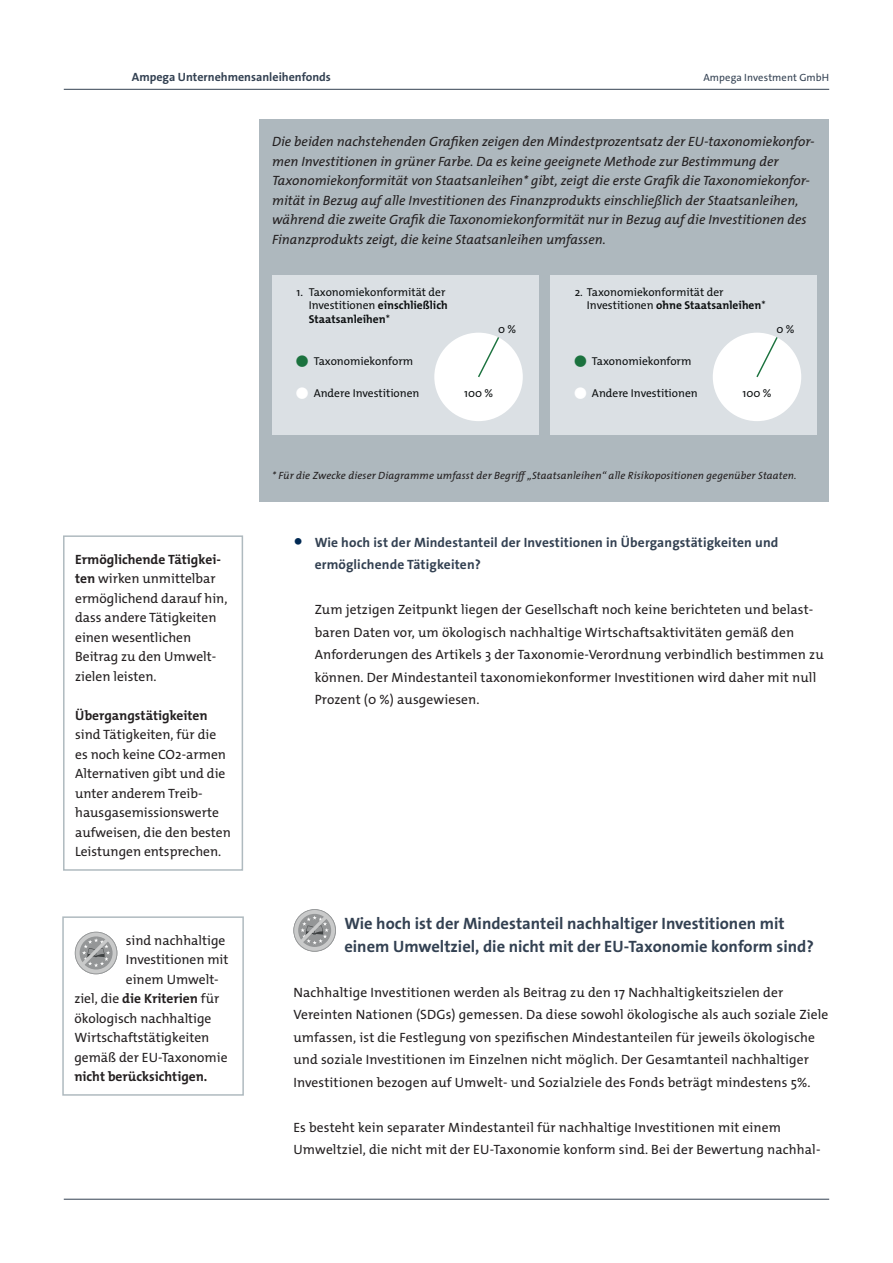
<style>
.page{position:relative;width:893px;height:1263px;background:#fff}
.page>*{position:absolute;margin:0;border:0;box-sizing:border-box;transform-origin:0 0}
.t1{font:16.5px/22.5px "The Sans HP7 Bld";color:#334152}
.t2{font:13.5px/19.5px "The Mix HP5 Plain";letter-spacing:.01em;color:#231f20}
.t3{font:13.5px/19.5px "The Mix HP5 Plain IT";color:#231f20}
.t4{font:13.5px/22.5px "The Sans HP7 Bld";letter-spacing:.01em;color:#334152}
.t5{font:13.5px "The Mix HP7 Bld";color:#231f20}
.t6{font:12px "The Sans HP7 Bld";color:#334152}
.t7{font:11.4px "The Mix HP5 Plain";color:#0c0f10}
.t8{font:11.4px/13.8px "The Mix HP7 Bld";color:#0c0f10}
.t9{font:10.5px "The Mix HP5 Plain IT";letter-spacing:.01em;color:#231f20}
.t10{font:10.5px "The Sans HP5 Plain";letter-spacing:.01em;color:#334152}
.s1{font-family:"The Mix HP5 Plain"}
.s2{font-family:"The Mix HP7 Bld"}
.s3{font-family:"The Mix HP7 Bld";font-size:22.5px;color:#002953}
</style>
<div class="page">
<hr style="left:64px;top:89px;width:765px;height:1px;background:#334152">
<hr style="left:64px;top:1199px;width:765px;height:1px;background:#334152">
<div style="left:259px;top:119px;width:570px;height:383px;background:#aeb8be"></div>
<div style="left:550px;top:275px;width:266px;height:159px;background:#dbe0e4"></div>
<div style="left:272px;top:275px;width:266px;height:159px;background:#dbe0e4"></div>
<div style="left:434px;top:333px;width:89px;height:88px;background:#fff;border-radius:44px"></div>
<svg style="left:478px;top:335px;width:21px;height:42px"></svg>
<div style="left:713px;top:333px;width:88px;height:88px;background:#fff;border-radius:44px"></div>
<svg style="left:756px;top:335px;width:23px;height:43px"></svg>
<div style="left:63px;top:535px;width:180px;height:336px;border:2px solid #afbabf"></div>
<svg style="left:293px;top:909px;width:43px;height:43px"></svg>
<svg style="left:62px;top:916px;width:182px;height:180px"></svg>
<p class="t6" style="left:132px;top:69px;width:201px">Ampega Unternehmensanleihenfonds</p>
<p class="t10" style="left:703px;top:70px;width:127px">Ampega Investment GmbH</p>
<p class="t3" style="left:272px;top:132px;width:544px">Die beiden nachstehenden Grafiken zeigen den Mindestprozentsatz der EU-taxonomiekonfor&shy;men Investitionen in grüner Farbe. Da es keine geeignete Methode zur Bestimmung der Taxonomiekonformität von Staatsanleihen* gibt, zeigt die erste Grafik die Taxonomiekonfor&shy;mität in Bezug auf alle Investitionen des Finanzprodukts einschließlich der Staatsanleihen, während die zweite Grafik die Taxonomiekonformität nur in Bezug auf die Investitionen des Finanzprodukts zeigt, die keine Staatsanleihen umfassen.</p>
<p class="t7" style="left:296px;top:284px;width:150px">1. Taxonomiekonformität der</p>
<p class="t8" style="left:309px;top:299px;width:141px"><span class="s1">Investitionen</span> einschließlich<br>Staatsanleihen<span class="s1">*</span></p>
<p class="t7" style="left:314px;top:354px;width:101px">Taxonomiekonform</p>
<p class="t7" style="left:314px;top:385px;width:107px">Andere Investitionen</p>
<p class="t7" style="left:498px;top:322px;width:19px">0 %</p>
<p class="t7" style="left:575px;top:284px;width:150px">2. Taxonomiekonformität der</p>
<p class="t8" style="left:587px;top:299px;width:180px"><span class="s1">Investitionen</span> ohne Staatsanleihen<span class="s1">*</span></p>
<p class="t7" style="left:592px;top:354px;width:101px">Taxonomiekonform</p>
<p class="t7" style="left:777px;top:322px;width:19px">0 %</p>
<p class="t7" style="left:464px;top:385px;width:30px">100 %</p>
<p class="t7" style="left:592px;top:386px;width:107px">Andere Investitionen</p>
<p class="t7" style="left:742px;top:385px;width:30px">100 %</p>
<p class="t5" style="left:75px;top:551px;width:147px">Ermöglichende Tätigkei-</p>
<p class="t2" style="left:75px;top:569px;width:154px"><span class="s2">ten</span> wirken unmittelbar ermöglichend darauf hin, dass andere Tätigkeiten einen wesentlichen<br>Beitrag zu den Umwelt&shy;zielen leisten.</p>
<p class="t5" style="left:75px;top:707px;width:134px">Übergangstätigkeiten</p>
<p class="t2" style="left:75px;top:725px;width:157px">sind Tätigkeiten, für die es noch keine CO2-armen<br>Alternativen gibt und die unter anderem Treib&shy;hausgasemissionswerte aufweisen, die den besten<br>Leistungen entsprechen.</p>
<p class="t2" style="left:126px;top:931px;width:104px">sind nachhaltige<br>Investitionen mit einem Umwelt-</p>
<p class="t5" style="left:74px;top:990px;width:146px"><span class="s1">ziel, die</span> die Kriterien <span class="s1">für</span></p>
<p class="t2" style="left:74px;top:1009px;width:155px">ökologisch nachhaltige<br>Wirtschaftstätigkeiten gemäß der EU-Taxonomie</p>
<p class="t5" style="left:74px;top:1068px;width:134px">nicht berücksichtigen.</p>
<p class="t9" style="left:272px;top:469px;width:526px">* Für die Zwecke dieser Diagramme umfasst der Begriff „Staatsanleihen“ alle Risikopositionen gegenüber Staaten.</p>
<p class="t4" style="left:315px;top:531px;width:465px;text-indent:-21px"><span class="s3">•</span> Wie hoch ist der Mindestanteil der Investitionen in Übergangstätigkeiten und ermöglichende Tätigkeiten?</p>
<p class="t2" style="left:315px;top:598px;width:510px;line-height:22.5px">Zum jetzigen Zeitpunkt liegen der Gesellschaft noch keine berichteten und belast&shy;baren Daten vor, um ökologisch nachhaltige Wirtschaftsaktivitäten gemäß den Anforderungen des Artikels 3 der Taxonomie-Verordnung verbindlich bestimmen zu können. Der Mindestanteil taxonomiekonformer Investitionen wird daher mit null Prozent (0 %) ausgewiesen.</p>
<p class="t1" style="left:344px;top:912px;width:471px">Wie hoch ist der Mindestanteil nachhaltiger Investitionen mit einem Umweltziel, die nicht mit der EU-Taxonomie konform sind?</p>
<p class="t2" style="left:293px;top:981px;width:536px;line-height:22.5px">Nachhaltige Investitionen werden als Beitrag zu den 17 Nachhaltigkeitszielen der Vereinten Nationen (SDGs) gemessen. Da diese sowohl ökologische als auch soziale Ziele umfassen, ist die Festlegung von spezifischen Mindestanteilen für jeweils ökologische und soziale Investitionen im Einzelnen nicht möglich. Der Gesamtanteil nachhaltiger Investitionen bezogen auf Umwelt- und Sozialziele des Fonds beträgt mindestens 5%.</p>
<p class="t2" style="left:293px;top:1116px;width:529px;line-height:22.5px">Es besteht kein separater Mindestanteil für nachhaltige Investitionen mit einem<br>Umweltziel, die nicht mit der EU-Taxonomie konform sind. Bei der Bewertung nachhal-</p>
</div>
